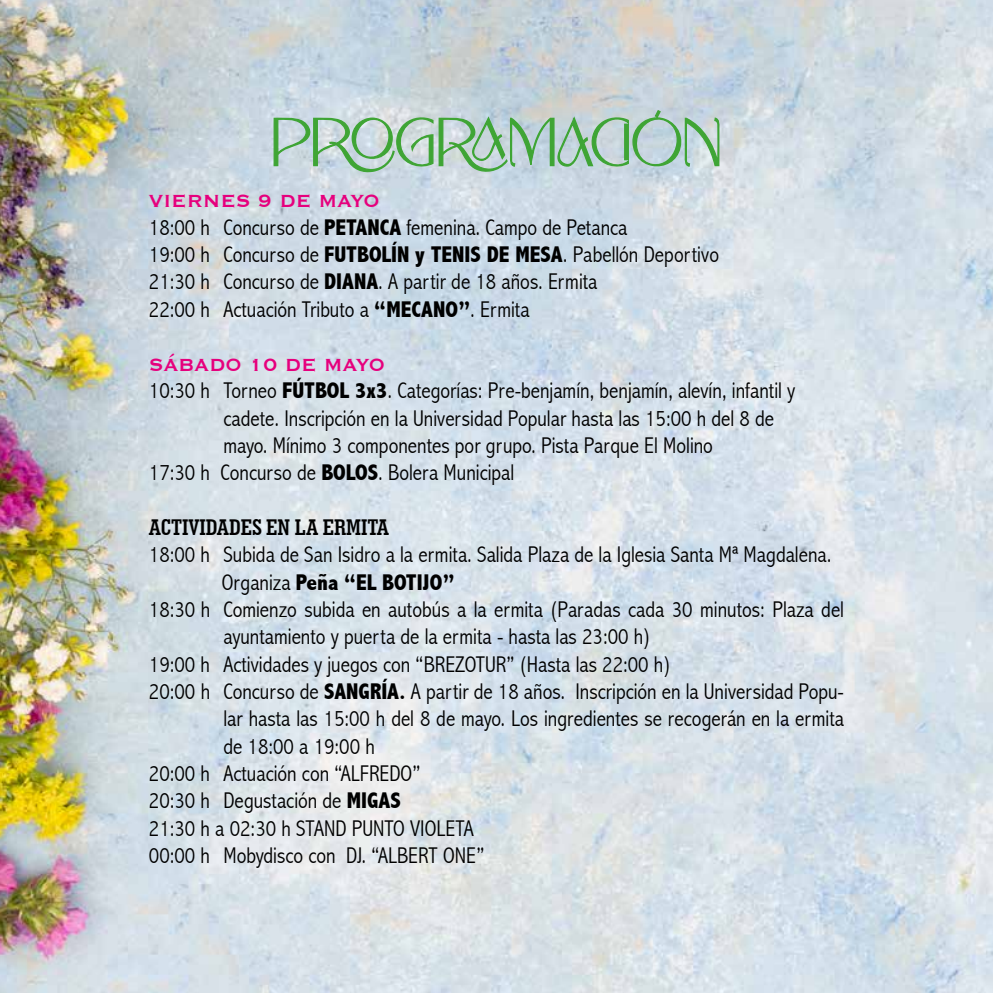
<style>
.page{position:relative;width:993px;height:993px;background:#fff}
.page>*{position:absolute;margin:0;border:0;box-sizing:border-box;transform-origin:0 0}
.t1{font:300 condensed 22.75px/27.3px "Abadi";color:#000}
.t2{font:700 22.75px "Copperplate Gothic BT";color:#e6007d}
.t3{font:800 condensed 22.75px "Abadi";color:#000}
.t4{font:700 condensed 22.75px "Geometric Slab 703 BT";color:#000}
.s1{font-weight:800}
.s2{font-weight:300}
</style>
<div class="page">
<img style="left:0;top:0;width:992px;height:992px">
<svg style="left:273px;top:61px;width:446px;height:114px;background:#b9cfca"></svg>
<p class="t2" style="left:149px;top:189px;width:232px">VIERNES 9 DE MAYO</p>
<p class="t1" style="left:149px;top:213px;width:571px">18:00 h Concurso de <span class="s1">PETANCA</span> femenina. Campo de Petanca<br>19:00 h Concurso de <span class="s1">FUTBOLÍN y TENIS DE MESA</span>. Pabellón Deportivo 21:30 h Concurso de <span class="s1">DIANA</span>. A partir de 18 años. Ermita<br>22:00 h Actuación Tributo a <span class="s1">“MECANO”</span>. Ermita</p>
<p class="t2" style="left:149px;top:352px;width:237px">SÁBADO 10 DE MAYO</p>
<p class="t1" style="left:149px;top:377px;width:647px">10:30 h Torneo <span class="s1">FÚTBOL 3x3</span>. Categorías: Pre-benjamín, benjamín, alevín, infantil y</p>
<p class="t1" style="left:223px;top:404px;width:552px">cadete. Inscripción en la Universidad Popular hasta las 15:00 h del 8 de</p>
<p class="t1" style="left:223px;top:432px;width:491px">mayo. Mínimo 3 componentes por grupo. Pista Parque El Molino</p>
<p class="t1" style="left:149px;top:459px;width:367px">17:30 h Concurso de <span class="s1">BOLOS</span>. Bolera Municipal</p>
<p class="t4" style="left:149px;top:513px;width:241px">ACTIVIDADES EN LA ERMITA</p>
<p class="t1" style="left:149px;top:541px;width:683px">18:00 h Subida de San Isidro a la ermita. Salida Plaza de la Iglesia Santa Mª Magdalena.</p>
<p class="t3" style="left:222px;top:568px;width:234px"><span class="s2">Organiza</span> Peña “EL BOTIJO”</p>
<p class="t1" style="left:149px;top:595px;width:696px">18:30 h Comienzo subida en autobús a la ermita (Paradas cada 30 minutos: Plaza del</p>
<p class="t1" style="left:223px;top:623px;width:428px">ayuntamiento y puerta de la ermita - hasta las 23:00 h)</p>
<p class="t1" style="left:149px;top:650px;width:523px">19:00 h Actividades y juegos con “BREZOTUR” (Hasta las 22:00 h)</p>
<p class="t1" style="left:149px;top:677px;width:696px">20:00 h Concurso de <span class="s1">SANGRÍA.</span> A partir de 18 años. Inscripción en la Universidad Popu-</p>
<p class="t1" style="left:223px;top:705px;width:622px">lar hasta las 15:00 h del 8 de mayo. Los ingredientes se recogerán en la ermita</p>
<p class="t1" style="left:223px;top:732px;width:153px">de 18:00 a 19:00 h</p>
<p class="t1" style="left:149px;top:759px;width:273px">20:00 h Actuación con “ALFREDO”</p>
<p class="t1" style="left:149px;top:786px;width:253px">20:30 h Degustación de <span class="s1">MIGAS</span></p>
<p class="t1" style="left:149px;top:814px;width:326px">21:30 h a 02:30 h STAND PUNTO VIOLETA</p>
<p class="t1" style="left:149px;top:841px;width:337px">00:00 h Mobydisco con DJ. “ALBERT ONE”</p>
</div>
